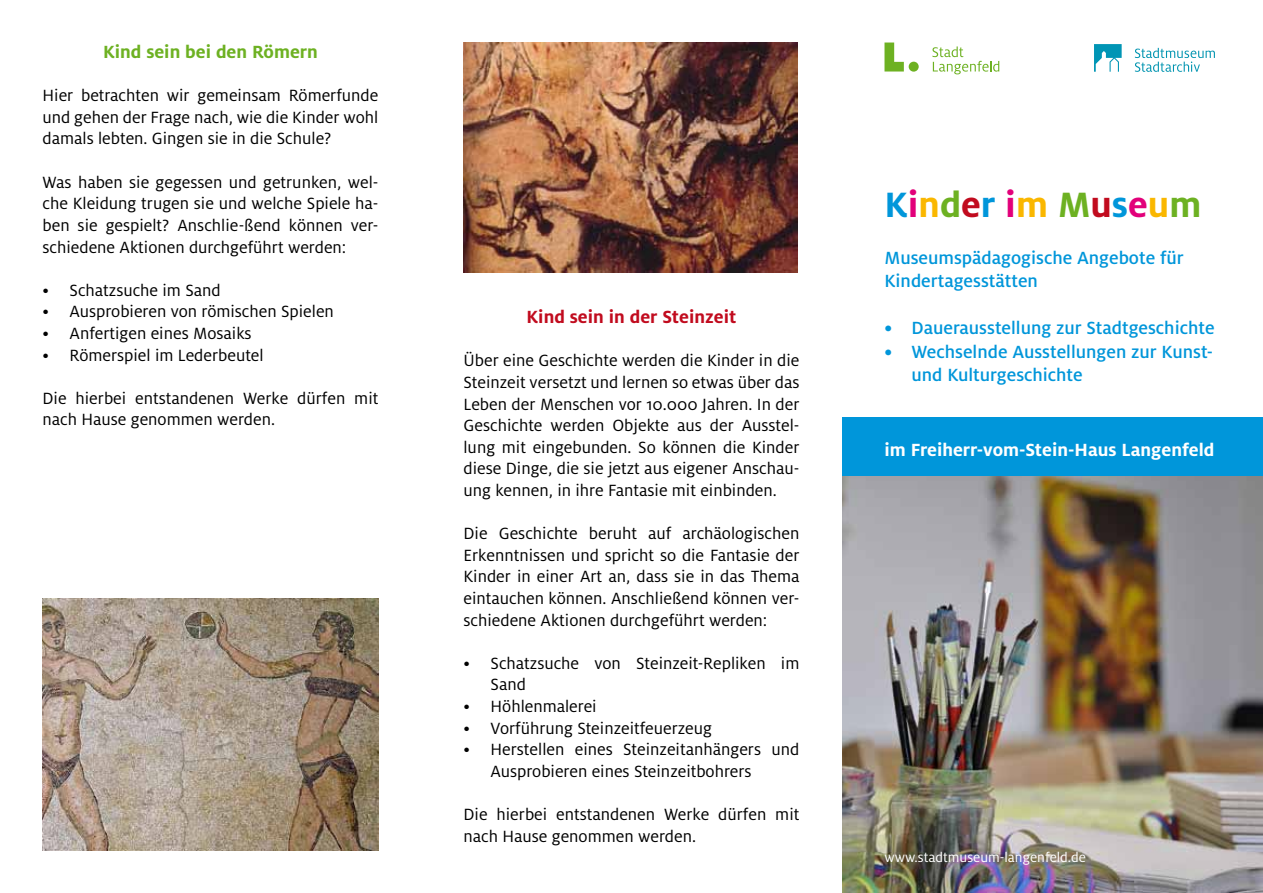
<style>
.page{position:relative;width:1263px;height:893px;background:#fff}
.page>*{position:absolute;margin:0;border:0;box-sizing:border-box;transform-origin:0 0}
.t1{font:700 39px "Milo OT";color:#0096da}
.t2{font:500 19.5px/23.4px "Milo OT";color:#0096da}
.t3{font:700 19.5px "Milo OT";color:#fff}
.t4{font:700 19.5px "Milo OT";color:#c10b1e}
.t5{font:700 19.5px "Milo OT";color:#6db122}
.t6{font:18px/21.6px "Milo OT";color:#000;text-align:justify}
.t7{font:15px "Milo OT";color:#fff}
.s1{color:#e2007a}
.s2{color:#fab700}
.s3{color:#6db122}
.s4{color:#c10b1e}
</style>
<div class="page">
<img style="left:842px;top:476px;width:421px;height:417px">
<div style="left:842px;top:417px;width:421px;height:59px;background:#0096da"></div>
<svg style="left:932px;top:46px;width:67px;height:28px"></svg>
<div style="left:909px;top:62px;width:10px;height:10px;background:#6db122;border-radius:50%"></div>
<svg style="left:884px;top:43px;width:20px;height:29px"></svg>
<svg style="left:1094px;top:44px;width:28px;height:28px"></svg>
<svg style="left:1135px;top:48px;width:80px;height:24px"></svg>
<img style="left:43px;top:598px;width:335px;height:252px">
<img style="left:463px;top:43px;width:334px;height:229px">
<p class="t5" style="left:103px;top:40px;width:216px">Kind sein bei den Römern</p>
<p class="t6" style="left:43px;top:85px;width:337px">Hier betrachten wir gemeinsam Römerfunde und gehen der Frage nach, wie die Kinder wohl damals lebten. Gingen sie in die Schule?</p>
<p class="t6" style="left:43px;top:171px;width:337px">Was haben sie gegessen und getrunken, wel&shy;che Kleidung trugen sie und welche Spiele ha&shy;ben sie gespielt? Anschlie-ßend können ver&shy;schiedene Aktionen durchgeführt werden:</p>
<p class="t6" style="left:43px;top:279px;width:180px">• Schatzsuche im Sand</p>
<p class="t6" style="left:43px;top:301px;width:293px">• Ausprobieren von römischen Spielen</p>
<p class="t6" style="left:43px;top:322px;width:211px">• Anfertigen eines Mosaiks</p>
<p class="t6" style="left:43px;top:344px;width:223px">• Römerspiel im Lederbeutel</p>
<p class="t6" style="left:43px;top:387px;width:337px">Die hierbei entstandenen Werke dürfen mit nach Hause genommen werden.</p>
<p class="t4" style="left:527px;top:306px;width:211px">Kind sein in der Steinzeit</p>
<p class="t6" style="left:463px;top:350px;width:337px">Über eine Geschichte werden die Kinder in die Steinzeit versetzt und lernen so etwas über das Leben der Menschen vor 10.000 Jahren. In der Geschichte werden Objekte aus der Ausstel&shy;lung mit eingebunden. So können die Kinder diese Dinge, die sie jetzt aus eigener Anschau&shy;ung kennen, in ihre Fantasie mit einbinden.</p>
<p class="t6" style="left:463px;top:522px;width:337px">Die Geschichte beruht auf archäologischen Erkenntnissen und spricht so die Fantasie der Kinder in einer Art an, dass sie in das Thema eintauchen können. Anschließend können ver&shy;schiedene Aktionen durchgeführt werden:</p>
<p class="t6" style="left:490px;top:652px;width:310px;text-indent:-27px">• Schatzsuche von Steinzeit-Repliken im<br>Sand</p>
<p class="t6" style="left:463px;top:695px;width:135px">• Höhlenmalerei</p>
<p class="t6" style="left:463px;top:717px;width:250px">• Vorführung Steinzeitfeuerzeug</p>
<p class="t6" style="left:490px;top:738px;width:310px;text-indent:-27px">• Herstellen eines Steinzeitanhängers und<br>Ausprobieren eines Steinzeitbohrers</p>
<p class="t6" style="left:463px;top:803px;width:337px">Die hierbei entstandenen Werke dürfen mit nach Hause genommen werden.</p>
<h1 class="t1" style="left:884px;top:182px;width:318px">K<span class="s1">i</span><span class="s2">n</span><span class="s3">d</span><span class="s4">e</span>r <span class="s1">i</span><span class="s2">m</span> <span class="s3">M</span><span class="s4">u</span>s<span class="s1">e</span><span class="s2">u</span><span class="s3">m</span></h1>
<p class="t2" style="left:884px;top:246px;width:301px">Museumspädagogische Angebote für<br>Kindertagesstätten</p>
<p class="t2" style="left:884px;top:316px;width:332px">• Dauerausstellung zur Stadtgeschichte</p>
<p class="t2" style="left:911px;top:340px;width:303px;text-indent:-27px">• Wechselnde Ausstellungen zur Kunst&shy;und Kulturgeschichte</p>
<p class="t3" style="left:884px;top:438px;width:331px">im Freiherr-vom-Stein-Haus Langenfeld</p>
<p class="t7" style="left:884px;top:849px;width:203px">www.stadtmuseum-langenfeld.de</p>
</div>
